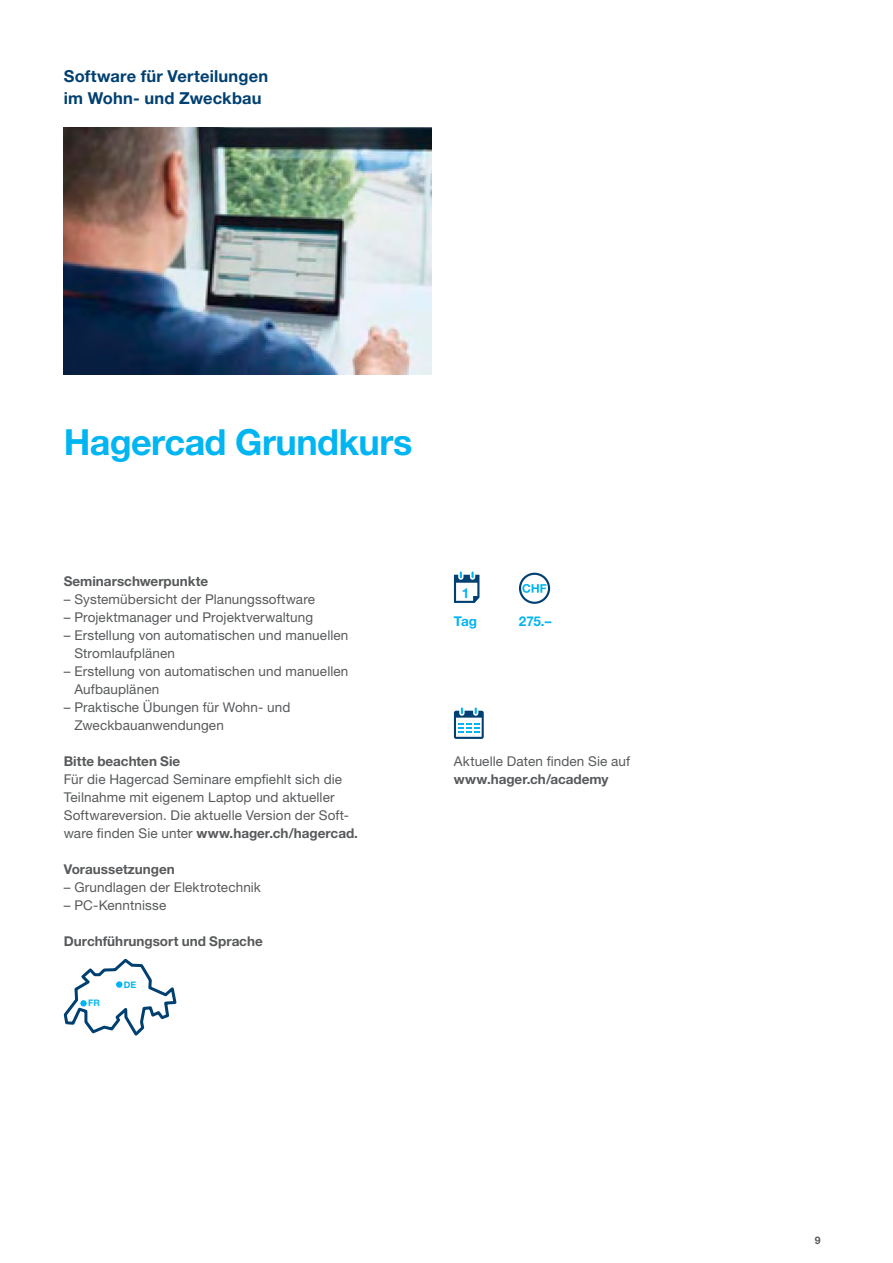
<style>
.page{position:relative;width:893px;height:1263px;background:#fff}
.page>*{position:absolute;margin:0;border:0;box-sizing:border-box;transform-origin:0 0}
.t1{font:700 36px "Helvetica Neue LTW1 G";letter-spacing:-.015em;color:#00b5f1}
.t2{font:700 16.5px/22.5px "Helvetica Neue LTW1 G";letter-spacing:.01em;color:#004071}
.t3{font:700 13.8px "Helvetica Neue LTW1 G";color:#00b5f1}
.t4{font:13.5px/18px "Helvetica Neue LTW1 G";letter-spacing:.01em;color:#57595b}
.t5{font:700 13.5px "Helvetica Neue LTW1 G";color:#57595b}
.t6{font:700 13.5px "Helvetica Neue LTW1 G";letter-spacing:-.02em;color:#00b5f1}
.t7{font:700 10.5px "Helvetica Neue LTW1 G";color:#57595b}
.t8{font:700 9px "Helvetica Neue LTW1 G";color:#00b5f1}
.s1{font-weight:700}
</style>
<div class="page">
<img style="left:64px;top:128px;width:367px;height:246px">
<svg style="left:519px;top:573px;width:31px;height:31px"></svg>
<svg style="left:454px;top:707px;width:30px;height:32px"></svg>
<svg style="left:454px;top:571px;width:25px;height:32px"></svg>
<svg style="left:63px;top:958px;width:114px;height:78px"></svg>
<p class="t2" style="left:64px;top:64px;width:206px">Software für Verteilungen im Wohn- und Zweckbau</p>
<h1 class="t1" style="left:64px;top:420px;width:350px">Hagercad Grundkurs</h1>
<p class="t5" style="left:64px;top:572px;width:146px">Seminarschwerpunkte</p>
<p class="t4" style="left:64px;top:590px;width:253px">– Systemübersicht der Planungssoftware</p>
<p class="t4" style="left:64px;top:608px;width:251px">– Projektmanager und Projektverwaltung</p>
<p class="t4" style="left:74px;top:626px;width:276px;text-indent:-11px">– Erstellung von automatischen und manuellen<br>Stromlaufplänen</p>
<p class="t4" style="left:74px;top:662px;width:276px;text-indent:-11px">– Erstellung von automatischen und manuellen<br>Aufbauplänen</p>
<p class="t4" style="left:74px;top:698px;width:218px;text-indent:-11px">– Praktische Übungen für Wohn- und<br>Zweckbauanwendungen</p>
<p class="t5" style="left:64px;top:752px;width:118px">Bitte beachten Sie</p>
<p class="t4" style="left:64px;top:770px;width:296px">Für die Hagercad Seminare empfiehlt sich die Teilnahme mit eigenem Laptop und aktueller Softwareversion. Die aktuelle Version der Soft&shy;ware finden Sie unter <span class="s1">www.hager.ch/hagercad.</span></p>
<p class="t5" style="left:64px;top:860px;width:113px">Voraussetzungen</p>
<p class="t4" style="left:64px;top:878px;width:199px">– Grundlagen der Elektrotechnik</p>
<p class="t4" style="left:64px;top:896px;width:104px">– PC-Kenntnisse</p>
<p class="t5" style="left:64px;top:932px;width:201px">Durchführungsort und Sprache</p>
<p class="t8" style="left:88px;top:997px;width:13px">FR</p>
<p class="t8" style="left:124px;top:979px;width:14px">DE</p>
<p class="t3" style="left:462px;top:584px;width:9px">1</p>
<p class="t6" style="left:454px;top:613px;width:25px">Tag</p>
<p class="t6" style="left:519px;top:613px;width:34px">275.–</p>
<p class="t4" style="left:454px;top:752px;width:178px">Aktuelle Daten finden Sie auf</p>
<p class="t5" style="left:454px;top:770px;width:156px">www.hager.ch/academy</p>
<p class="t7" style="left:815px;top:1233px;width:7px">9</p>
</div>
